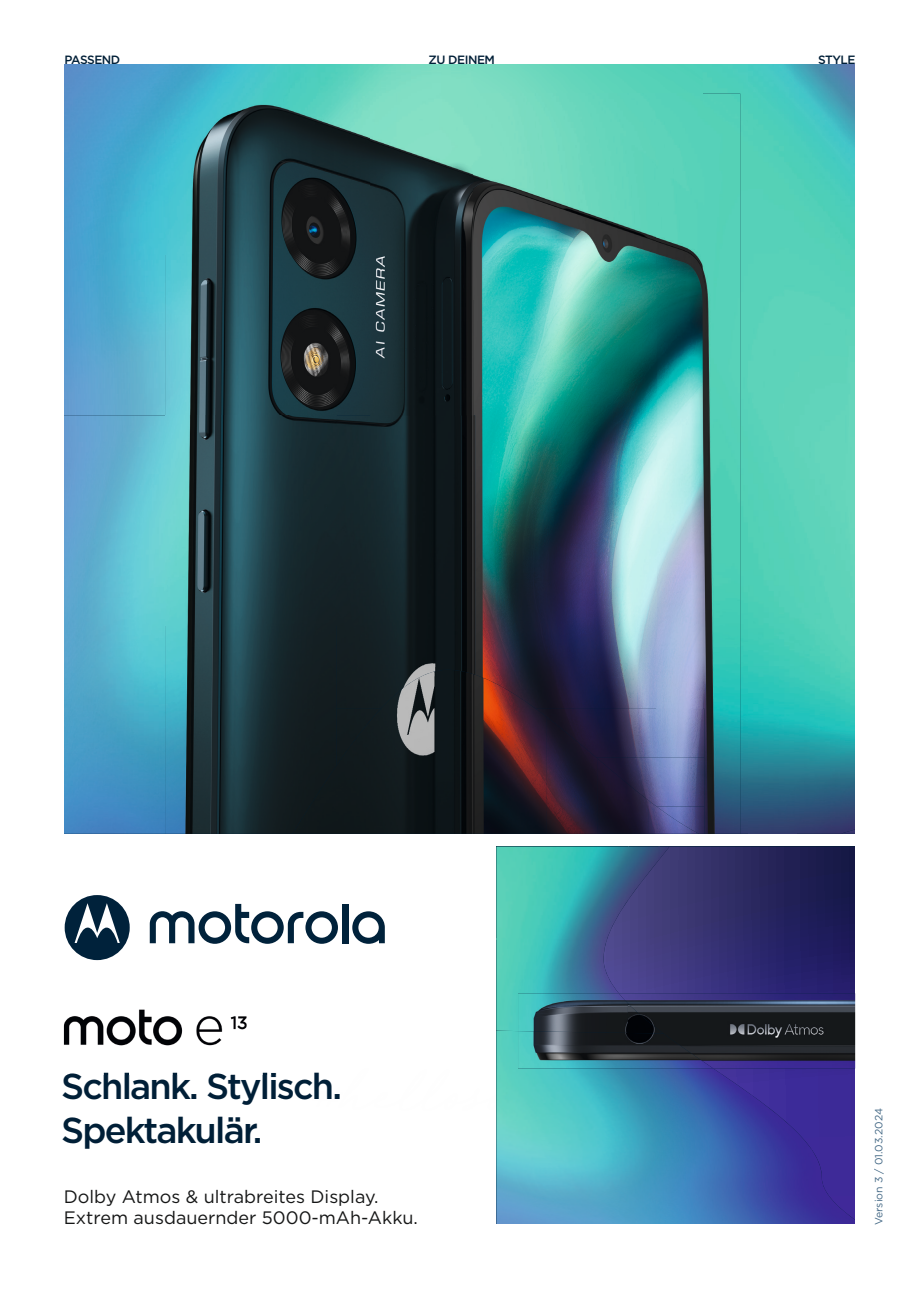
<style>
.page{position:relative;width:919px;height:1289px;background:#fff}
.page>*{position:absolute;margin:0;border:0;box-sizing:border-box;transform-origin:0 0}
.t1{font:500 36px/43.5px "Gotham";letter-spacing:-.05em;color:#001f37}
.t2{font:18px/21.6px "Gotham";color:#151616}
.t3{font:500 12px "Gotham";letter-spacing:-.04em;color:#001f37}
.t4{font:10.5px "Gotham";color:#436885}
</style>
<div class="page">
<img style="left:64px;top:64px;width:409px;height:351px">
<img style="left:473px;top:64px;width:229px;height:30px">
<img style="left:702px;top:64px;width:46px;height:769px">
<img style="left:748px;top:64px;width:46px;height:769px">
<img style="left:794px;top:64px;width:46px;height:769px">
<img style="left:840px;top:64px;width:15px;height:769px">
<img style="left:64px;top:415px;width:102px;height:418px">
<svg style="left:618px;top:846px;width:237px;height:275px;background:#302b6f"></svg>
<img style="left:496px;top:846px;width:133px;height:95px">
<img style="left:496px;top:1031px;width:224px;height:193px">
<img style="left:496px;top:938px;width:122px;height:93px">
<img style="left:628px;top:846px;width:31px;height:54px">
<img style="left:658px;top:846px;width:11px;height:14px">
<img style="left:689px;top:846px;width:31px;height:6px">
<img style="left:719px;top:1185px;width:136px;height:39px">
<img style="left:719px;top:1094px;width:93px;height:94px">
<img style="left:719px;top:1072px;width:34px;height:24px">
<img style="left:810px;top:1148px;width:14px;height:40px">
<svg style="left:352px;top:911px;width:33px;height:32px"></svg>
<div style="left:342px;top:903px;width:6px;height:40px;background:#00223b"></div>
<svg style="left:150px;top:903px;width:188px;height:40px"></svg>
<svg style="left:65px;top:895px;width:65px;height:65px"></svg>
<img style="left:628px;top:993px;width:227px;height:75px">
<img style="left:518px;top:1031px;width:195px;height:37px">
<img style="left:518px;top:993px;width:110px;height:39px">
<img style="left:628px;top:1003px;width:35px;height:30px">
<img style="left:338px;top:765px;width:5px;height:68px">
<img style="left:343px;top:710px;width:203px;height:123px">
<img style="left:546px;top:759px;width:51px;height:74px">
<img style="left:597px;top:808px;width:51px;height:25px">
<img style="left:648px;top:808px;width:8px;height:25px">
<img style="left:166px;top:94px;width:307px;height:321px">
<img style="left:473px;top:94px;width:183px;height:616px">
<img style="left:656px;top:94px;width:46px;height:614px">
<img style="left:702px;top:94px;width:38px;height:739px">
<img style="left:166px;top:415px;width:170px;height:209px">
<img style="left:166px;top:624px;width:172px;height:209px">
<img style="left:336px;top:415px;width:139px;height:295px">
<div style="left:336px;top:708px;width:44px;height:57px;background:#121b1e"></div>
<img style="left:536px;top:708px;width:168px;height:51px">
<img style="left:596px;top:757px;width:108px;height:51px">
<img style="left:656px;top:806px;width:48px;height:27px">
<img style="left:63px;top:1009px;width:184px;height:37px">
<img style="left:69px;top:1072px;width:206px;height:2px">
<p class="t3" style="left:64px;top:52px;width:57px">PASSEND</p>
<p class="t3" style="left:428px;top:52px;width:68px">ZU DEINEM</p>
<p class="t3" style="left:818px;top:52px;width:39px">STYLE</p>
<h1 class="t1" style="left:61px;top:1064px;width:282px">Schlank. Stylisch.<br>Spektakulär.</h1>
<p class="t2" style="left:64px;top:1184px;width:355px">Dolby Atmos &amp; ultrabreites Display.<br>Extrem ausdauernder 5000-mAh-Akku.</p>
<p class="t4" style="left:871px;top:1225px;width:118px;rotate:-90deg">Version 3 / 01.03.2024</p>
</div>
